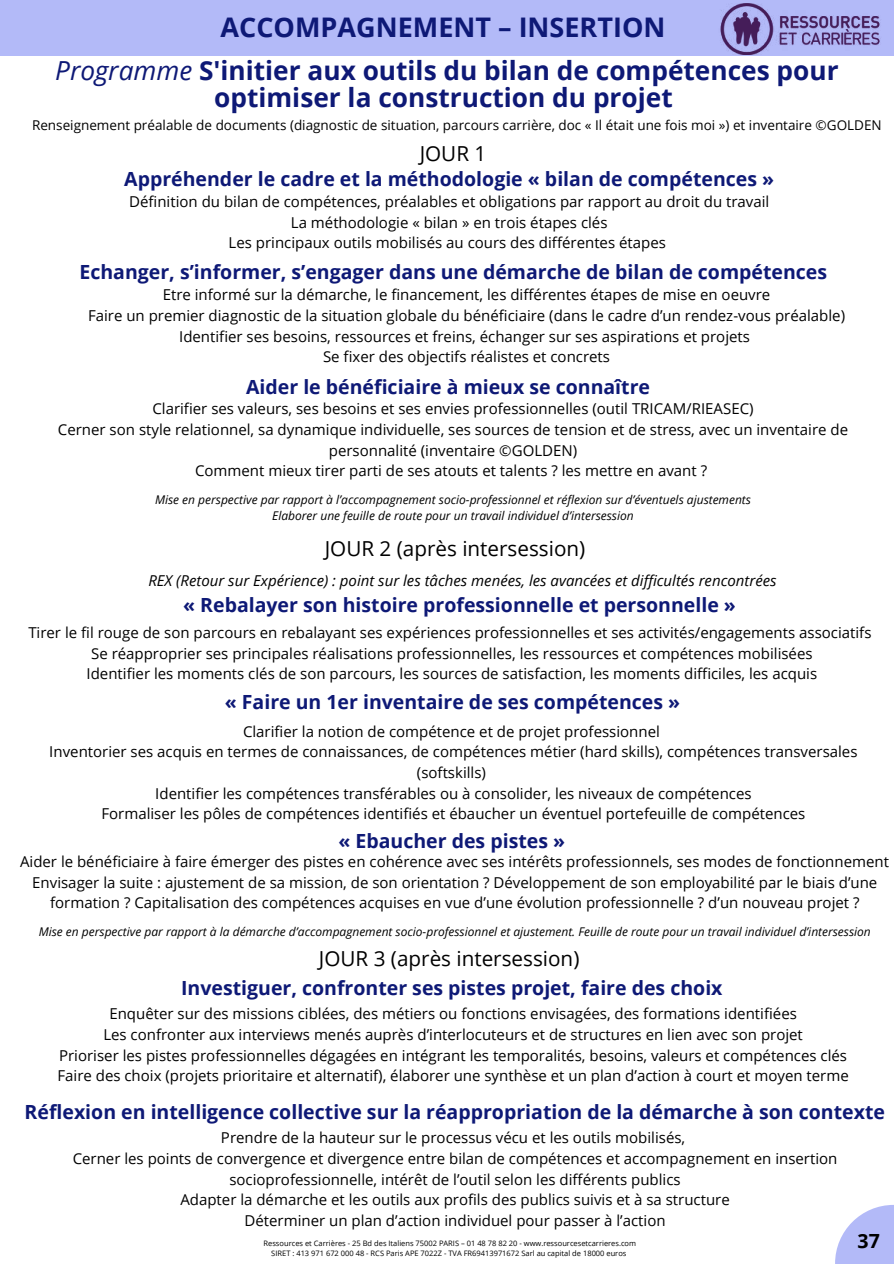
<style>
.page{position:relative;width:894px;height:1264px;background:#fff}
.page>*{position:absolute;margin:0;border:0;box-sizing:border-box;transform-origin:0 0}
.t1{font:700 27px "Open Sans";color:#0e1976}
.t2{font:700 26.25px/27px "Open Sans";color:#0e1976;text-align:center}
.t3{font:20.7px "Open Sans";color:#000}
.t4{font:700 19.5px "Open Sans";color:#0e1976}
.t5{font:700 19.5px "Open Sans";color:#000}
.t6{font:15px/20.5px "Open Sans";color:#000;text-align:center}
.t7{font:italic 15px "Open Sans";color:#000}
.t8{font:13.5px "Open Sans";color:#000}
.t9{font:italic 12px/16.2px "Open Sans";color:#000;text-align:center}
.t10{font:7.5px/10.1px "Open Sans";color:#000;text-align:center}
.s1{font-weight:400;font-style:italic}
</style>
<div class="page">
<div style="left:0;top:0;width:893px;height:55px;background:#b3baf8"></div>
<img style="left:720px;top:3px;width:160px;height:52px">
<svg style="left:835px;top:1205px;width:58px;height:58px;fill:#b3baf8"></svg>
<h1 class="t1" style="left:220px;top:8px;width:446px">ACCOMPAGNEMENT – INSERTION</h1>
<h2 class="t2" style="left:55px;top:57px;width:784px"><span class="s1">Programme</span> S'initier aux outils du bilan de compétences pour optimiser la construction du projet</h2>
<p class="t8" style="left:32px;top:116px;width:851px">Renseignement préalable de documents (diagnostic de situation, parcours carrière, doc « Il était une fois moi ») et inventaire ©GOLDEN</p>
<h3 class="t3" style="left:419px;top:139px;width:68px">JOUR 1</h3>
<h3 class="t4" style="left:124px;top:165px;width:651px">Appréhender le cadre et la méthodologie « bilan de compétences »</h3>
<p class="t6" style="left:129px;top:191px;width:641px">Définition du bilan de compétences, préalables et obligations par rapport au droit du travail<br>La méthodologie « bilan » en trois étapes clés<br>Les principaux outils mobilisés au cours des différentes étapes</p>
<h3 class="t4" style="left:79px;top:258px;width:749px">Echanger, s’informer, s’engager dans une démarche de bilan de compétences</h3>
<p class="t6" style="left:88px;top:284px;width:758px">Etre informé sur la démarche, le financement, les différentes étapes de mise en oeuvre<br>Faire un premier diagnostic de la situation globale du bénéficiaire (dans le cadre d’un rendez-vous préalable)<br>Identifier ses besoins, ressources et freins, échanger sur ses aspirations et projets<br>Se fixer des objectifs réalistes et concrets</p>
<h3 class="t4" style="left:246px;top:373px;width:405px">Aider le bénéficiaire à mieux se connaître</h3>
<p class="t6" style="left:58px;top:398px;width:791px">Clarifier ses valeurs, ses besoins et ses envies professionnelles (outil TRICAM/RIEASEC)<br>Cerner son style relationnel, sa dynamique individuelle, ses sources de tension et de stress, avec un inventaire de personnalité (inventaire ©GOLDEN)<br>Comment mieux tirer parti de ses atouts et talents ? les mettre en avant ?</p>
<p class="t9" style="left:155px;top:491px;width:597px">Mise en perspective par rapport à l’accompagnement socio-professionnel et réflexion sur d’éventuels ajustements<br>Elaborer une feuille de route pour un travail individuel d’intersession</p>
<h3 class="t3" style="left:325px;top:534px;width:262px">JOUR 2 (après intersession)</h3>
<p class="t7" style="left:148px;top:570px;width:629px">REX (Retour sur Expérience) : point sur les tâches menées, les avancées et difficultés rencontrées</p>
<h3 class="t4" style="left:183px;top:591px;width:554px">« Rebalayer son histoire professionnelle et personnelle »</h3>
<p class="t6" style="left:28px;top:622px;width:844px">Tirer le fil rouge de son parcours en rebalayant ses expériences professionnelles et ses activités/engagements associatifs<br>Se réapproprier ses principales réalisations professionnelles, les ressources et compétences mobilisées<br>Identifier les moments clés de son parcours, les sources de satisfaction, les moments difficiles, les acquis</p>
<h3 class="t4" style="left:225px;top:688px;width:457px">« Faire un 1er inventaire de ses compétences »</h3>
<p class="t6" style="left:49px;top:720px;width:809px">Clarifier la notion de compétence et de projet professionnel<br>Inventorier ses acquis en termes de connaissances, de compétences métier (hard skills), compétences transversales (softskills)<br>Identifier les compétences transférables ou à consolider, les niveaux de compétences<br>Formaliser les pôles de compétences identifiés et ébaucher un éventuel portefeuille de compétences</p>
<h3 class="t4" style="left:338px;top:827px;width:228px">« Ebaucher des pistes »</h3>
<p class="t6" style="left:20px;top:850px;width:870px">Aider le bénéficiaire à faire émerger des pistes en cohérence avec ses intérêts professionnels, ses modes de fonctionnement<br>Envisager la suite : ajustement de sa mission, de son orientation ? Développement de son employabilité par le biais d’une formation ? Capitalisation des compétences acquises en vue d’une évolution professionnelle ? d’un nouveau projet ?</p>
<p class="t9" style="left:39px;top:922px;width:833px">Mise en perspective par rapport à la démarche d’accompagnement socio-professionnel et ajustement. Feuille de route pour un travail individuel d’intersession</p>
<h3 class="t3" style="left:319px;top:944px;width:262px">JOUR 3 (après intersession)</h3>
<h3 class="t4" style="left:181px;top:973px;width:542px">Investiguer, confronter ses pistes projet, faire des choix</h3>
<p class="t6" style="left:57px;top:1003px;width:792px">Enquêter sur des missions ciblées, des métiers ou fonctions envisagées, des formations identifiées<br>Les confronter aux interviews menés auprès d’interlocuteurs et de structures en lien avec son projet<br>Prioriser les pistes professionnelles dégagées en intégrant les temporalités, besoins, valeurs et compétences clés Faire des choix (projets prioritaire et alternatif), élaborer une synthèse et un plan d’action à court et moyen terme</p>
<h3 class="t4" style="left:25px;top:1097px;width:861px">Réflexion en intelligence collective sur la réappropriation de la démarche à son contexte</h3>
<p class="t6" style="left:73px;top:1127px;width:766px">Prendre de la hauteur sur le processus vécu et les outils mobilisés,<br>Cerner les points de convergence et divergence entre bilan de compétences et accompagnement en insertion socioprofessionnelle, intérêt de l’outil selon les différents publics<br>Adapter la démarche et les outils aux profils des publics suivis et à sa structure<br>Déterminer un plan d’action individuel pour passer à l’action</p>
<p class="t10" style="left:263px;top:1238px;width:374px">Ressources et Carrières - 25 Bd des Italiens 75002 PARIS – 01 48 78 82 20 - www.ressourcesetcarrieres.com<br>SIRET : 413 971 672 000 48 - RCS Paris APE 7022Z - TVA FR69413971672 Sarl au capital de 18000 euros</p>
<h3 class="t5" style="left:857px;top:1226px;width:24px">37</h3>
</div>
